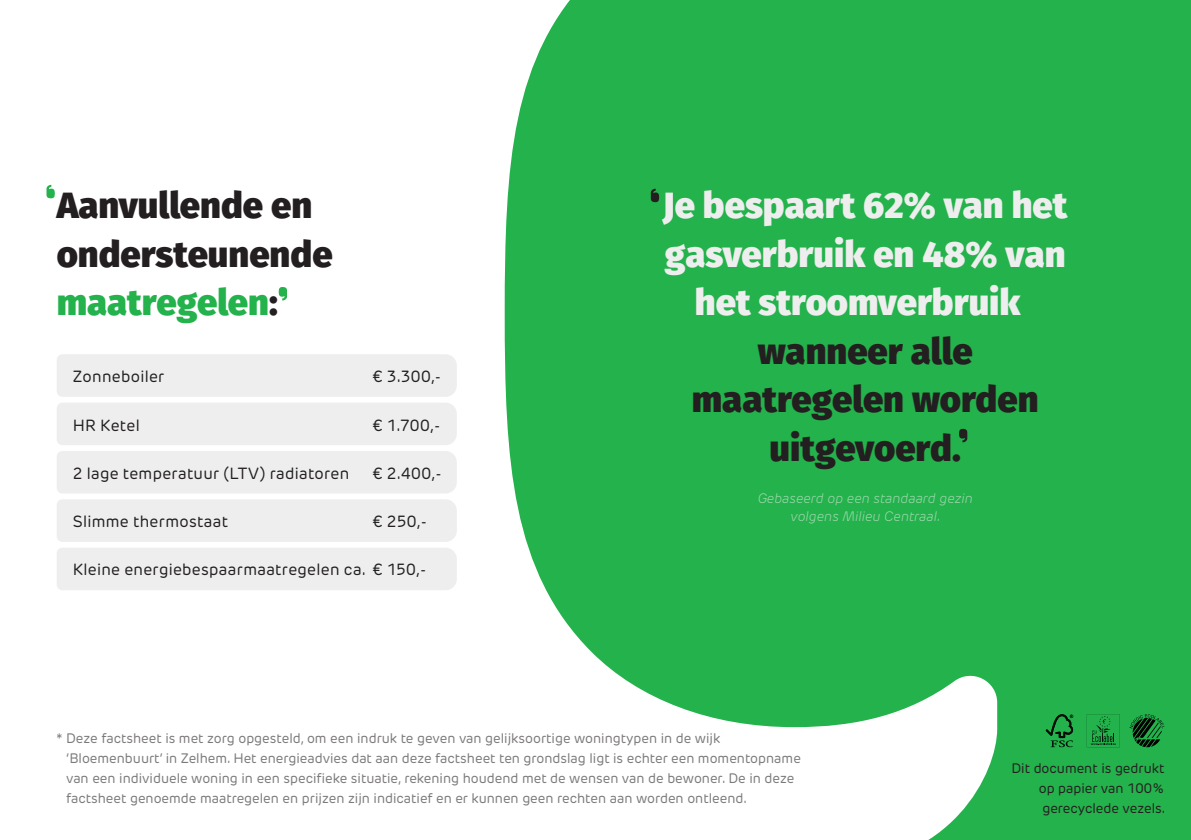
<style>
.page{position:relative;width:1191px;height:840px;background:#fff}
.page>*{position:absolute;margin:0;border:0;box-sizing:border-box;transform-origin:0 0}
.Alineastijl_1{font:800 36.4px/48.6px "Fira Sans";color:#edeeed;text-align:center}
.Alineastijl_1-2{font:800 36.4px "Fira Sans";color:#231f20}
.Alineastijl_1-3{font:800 36.4px "Fira Sans";color:#23b24b}
.Platte_tekst{font:16px "New Rubrik Edge";letter-spacing:.02em;color:#231f20}
.t1{font:13.6px/20px "New Rubrik Edge";color:#231f20;text-align:justify}
.t2{font:italic 300 13.6px/18px "New Rubrik Edge";color:#edeeed;text-align:center}
.s1{color:#231f20}
.s2{color:#23b24b}
</style>
<div class="page">
<svg style="left:505px;top:0;width:498px;height:839px;fill:#23b24b"></svg>
<div style="left:1003px;top:0;width:188px;height:839px;background:#23b24b"></div>
<div style="left:57px;top:354px;width:400px;height:42px;background:#edeeed"></div>
<svg style="left:57px;top:403px;width:400px;height:90px"></svg>
<div style="left:57px;top:499px;width:400px;height:42px;background:#edeeed"></div>
<div style="left:57px;top:548px;width:400px;height:42px;background:#edeeed"></div>
<svg style="left:1129px;top:714px;width:35px;height:32px"></svg>
<svg style="left:1086px;top:714px;width:34px;height:33px"></svg>
<svg style="left:1045px;top:714px;width:28px;height:32px"></svg>
<svg style="left:651px;top:189px;width:8px;height:13px"></svg>
<svg style="left:46px;top:185px;width:9px;height:13px"></svg>
<svg style="left:279px;top:287px;width:8px;height:13px"></svg>
<svg style="left:959px;top:428px;width:8px;height:14px"></svg>
<p class="Alineastijl_1-2" style="left:57px;top:172px;width:257px">Aanvullende en</p>
<p class="Alineastijl_1-2" style="left:57px;top:221px;width:277px">ondersteunende</p>
<p class="Alineastijl_1-3" style="left:57px;top:270px;width:222px">maatregelen<span class="s1">:</span></p>
<p class="Platte_tekst" style="left:73px;top:367px;width:93px">Zonneboiler</p>
<p class="Platte_tekst" style="left:373px;top:367px;width:70px">€ 3.300,-</p>
<p class="Platte_tekst" style="left:73px;top:415px;width:68px">HR Ketel</p>
<p class="Platte_tekst" style="left:373px;top:415px;width:69px">€ 1.700,-</p>
<p class="Platte_tekst" style="left:73px;top:463px;width:278px">2 lage temperatuur (LTV) radiatoren</p>
<p class="Platte_tekst" style="left:373px;top:463px;width:70px">€ 2.400,-</p>
<p class="Platte_tekst" style="left:73px;top:511px;width:157px">Slimme thermostaat</p>
<p class="Platte_tekst" style="left:373px;top:511px;width:55px">€ 250,-</p>
<p class="Platte_tekst" style="left:73px;top:559px;width:355px">Kleine energiebespaarmaatregelen ca. € 150,-</p>
<p class="Alineastijl_1" style="left:663px;top:177px;width:406px">Je bespaart 62% van het gasverbruik en 48% van het stroomverbruik<span class="s2">r </span><span class="s1">wanneer alle maatregelen worden uitgevoerd.</span></p>
<p class="t2" style="left:757px;top:488px;width:217px">Gebaseerd op een standaard gezin volgens Milieu Centraal.</p>
<p class="t1" style="left:66px;top:727px;width:736px;text-align:left;text-indent:-9px">* Deze factsheet is met zorg opgesteld, om een indruk te geven van gelijksoortige woningtypen in de wijk ‘Bloemenbuurt’ in Zelhem. Het energieadvies dat aan deze factsheet ten grondslag ligt is echter een momentopname van een individuele woning in een specifieke situatie, rekening houdend met de wensen van de bewoner. De in deze factsheet genoemde maatregelen en prijzen zijn indicatief en er kunnen geen rechten aan worden ontleend.</p>
<p class="t1" style="left:1038px;top:757px;width:128px;text-indent:-27px">Dit document is gedrukt op papier van 100% gerecyclede vezels.</p>
</div>
